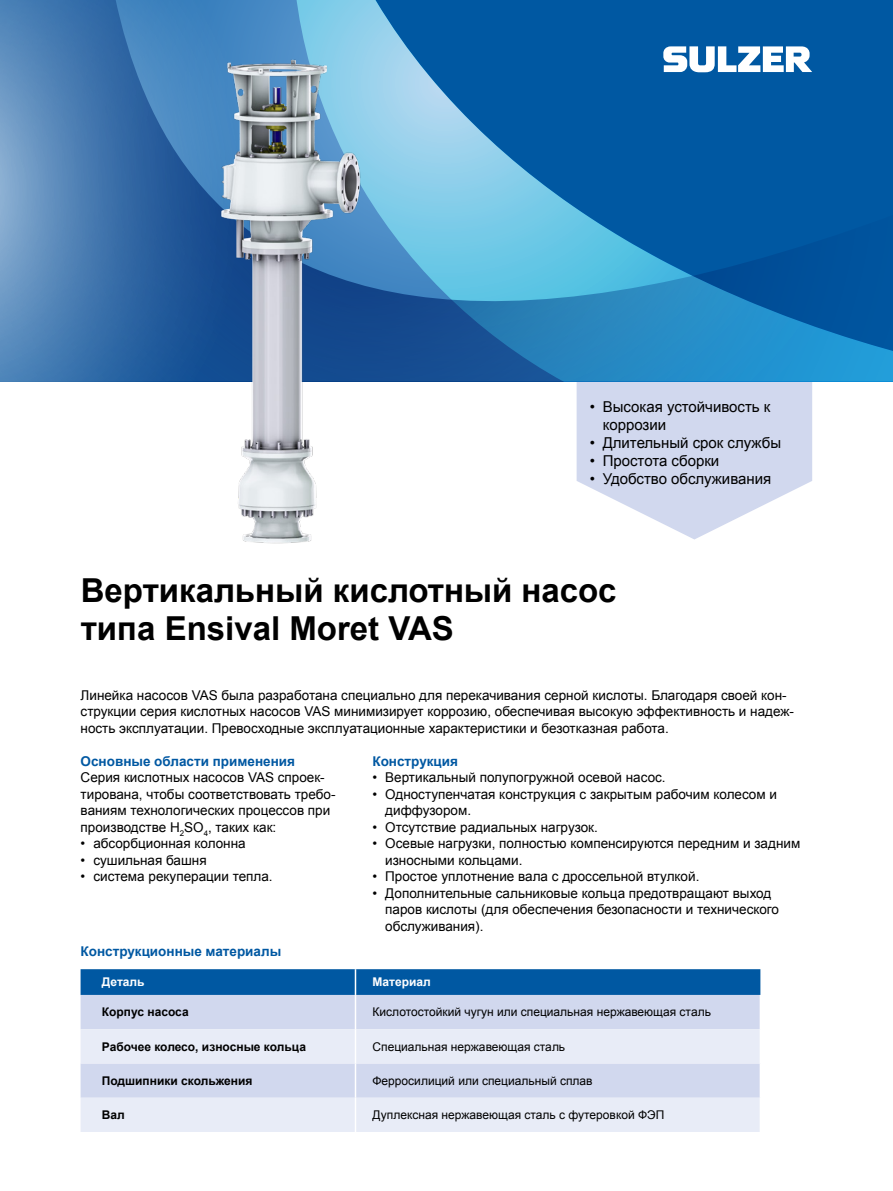
<style>
.page{position:relative;width:893px;height:1191px;background:#fff}
.page>*{position:absolute;margin:0;border:0;box-sizing:border-box;transform-origin:0 0}
.Cover_title{font:700 33px/37.5px "Arial";color:#000}
.t1{font:15px/18px "Arial";color:#000}
.Body_text{font:13.5px/16.5px "Arial";color:#000}
.Subtitle_blue{font:700 13.5px "Arial";color:#0058a2}
.Table_text{font:12px "Arial";color:#000}
.Table_row_title{font:700 12px "Arial";color:#000}
.Table_column_title{font:700 12px "Arial";color:#fff}
</style>
<div class="page">
<svg style="left:577px;top:381px;width:235px;height:158px"></svg>
<svg style="left:0;top:0;width:893px;height:381px;background:#2c78b4"></svg>
<svg style="left:663px;top:46px;width:149px;height:26px"></svg>
<div style="left:81px;top:995px;width:679px;height:34px;background:#d1d8ee"></div>
<svg style="left:81px;top:1029px;width:679px;height:103px;background:#e0e5f4"></svg>
<svg style="left:81px;top:969px;width:679px;height:26px;background:#035aa3"></svg>
<hr style="left:355px;top:995px;width:1px;height:34px;background:#fff">
<hr style="left:355px;top:1029px;width:1px;height:34px;background:#fff">
<hr style="left:355px;top:1063px;width:1px;height:34px;background:#fff">
<hr style="left:355px;top:1097px;width:1px;height:35px;background:#fff">
<img style="left:205px;top:49px;width:166px;height:495px">
<p class="t1" style="left:603px;top:398px;width:169px;text-indent:-13px">• Высокая устойчивость к коррозии</p>
<p class="t1" style="left:590px;top:434px;width:193px">• Длительный срок службы</p>
<p class="t1" style="left:590px;top:452px;width:131px">• Простота сборки</p>
<p class="t1" style="left:590px;top:470px;width:183px">• Удобство обслуживания</p>
<p class="Cover_title" style="left:81px;top:573px;width:537px">Вертикальный кислотный насос типа Ensival Moret VAS</p>
<p class="Body_text" style="left:81px;top:686px;width:715px">Линейка насосов VAS была разработана специально для перекачивания серной кислоты. Благодаря своей кон&shy;струкции серия кислотных насосов VAS минимизирует коррозию, обеспечивая высокую эффективность и надеж&shy;ность эксплуатации. Превосходные эксплуатационные характеристики и безотказная работа.</p>
<p class="Subtitle_blue" style="left:372px;top:752px;width:87px">Конструкция</p>
<p class="Body_text" style="left:372px;top:769px;width:295px">• Вертикальный полупогружной осевой насос.</p>
<p class="Body_text" style="left:385px;top:785px;width:393px;text-indent:-13px">• Одноступенчатая конструкция с закрытым рабочим колесом и диффузором.</p>
<p class="Body_text" style="left:372px;top:818px;width:227px">• Отсутствие радиальных нагрузок.</p>
<p class="Body_text" style="left:385px;top:835px;width:417px;text-indent:-13px">• Осевые нагрузки, полностью компенсируются передним и задним износными кольцами.</p>
<p class="Body_text" style="left:372px;top:868px;width:328px">• Простое уплотнение вала с дроссельной втулкой.</p>
<p class="Body_text" style="left:385px;top:884px;width:395px;text-indent:-13px">• Дополнительные сальниковые кольца предотвращают выход паров кислоты (для обеспечения безопасности и технического обслуживания).</p>
<p class="Subtitle_blue" style="left:81px;top:752px;width:216px">Основные области применения</p>
<p class="Body_text" style="left:81px;top:769px;width:256px">Серия кислотных насосов VAS спроек&shy;тирована, чтобы соответствовать требо&shy;ваниям технологических процессов при производстве H<sub>2</sub>SO<sub>4</sub>, таких как:</p>
<p class="Body_text" style="left:81px;top:835px;width:166px">• абсорбционная колонна</p>
<p class="Body_text" style="left:81px;top:851px;width:128px">• сушильная башня</p>
<p class="Body_text" style="left:81px;top:868px;width:194px">• cистема рекуперации тепла.</p>
<p class="Subtitle_blue" style="left:81px;top:942px;width:202px">Конструкционные материалы</p>
<p class="Table_column_title" style="left:102px;top:974px;width:44px">Деталь</p>
<p class="Table_column_title" style="left:372px;top:974px;width:60px">Материал</p>
<p class="Table_row_title" style="left:102px;top:1004px;width:88px">Корпус насоса</p>
<p class="Table_text" style="left:372px;top:1004px;width:340px">Кислотостойкий чугун или специальная нержавеющая сталь</p>
<p class="Table_row_title" style="left:102px;top:1038px;width:206px">Рабочее колесо, износные кольца</p>
<p class="Table_text" style="left:372px;top:1038px;width:194px">Специальная нержавеющая сталь</p>
<p class="Table_row_title" style="left:102px;top:1072px;width:152px">Подшипники скольжения</p>
<p class="Table_text" style="left:372px;top:1072px;width:222px">Ферросилиций или специальный сплав</p>
<p class="Table_row_title" style="left:102px;top:1107px;width:24px">Вал</p>
<p class="Table_text" style="left:372px;top:1107px;width:293px">Дуплексная нержавеющая сталь с футеровкой ФЭП</p>
</div>
